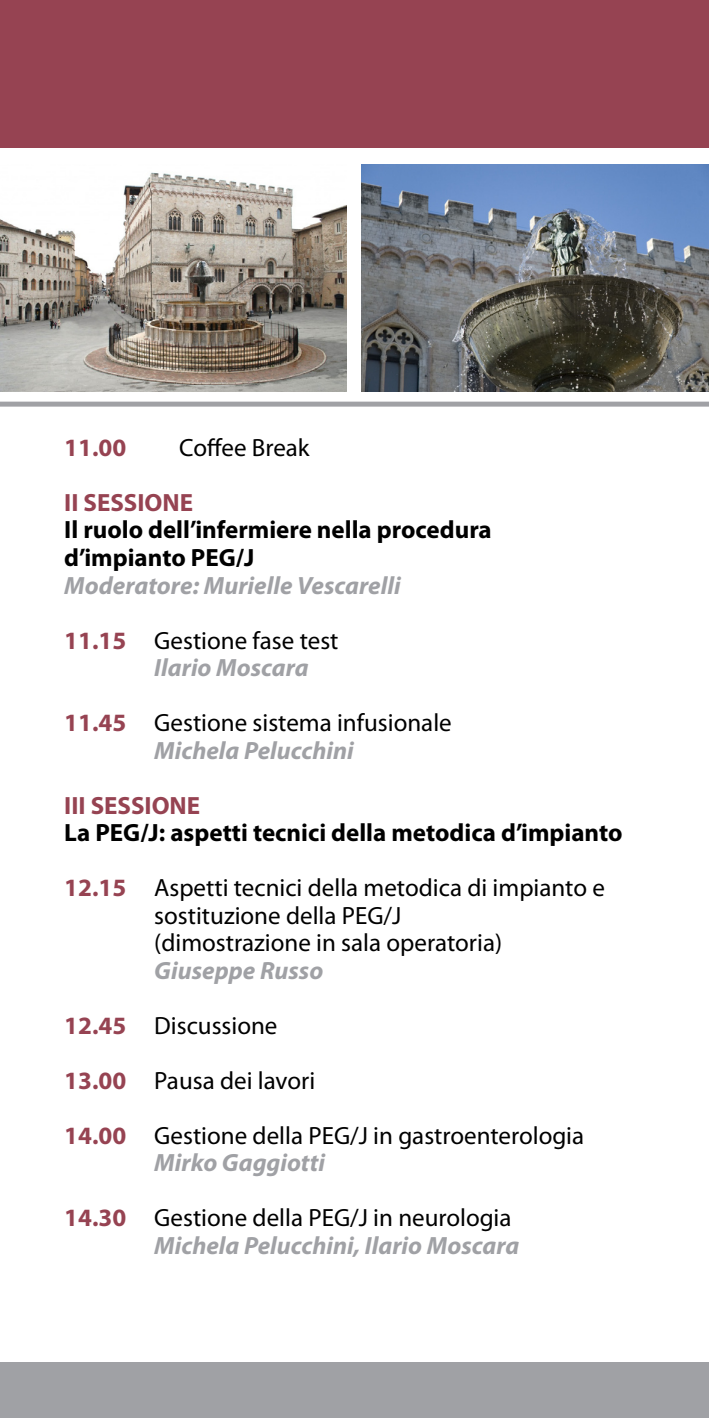
<style>
.page{position:relative;width:709px;height:1418px;background:#fff}
.page>*{position:absolute;margin:0;border:0;box-sizing:border-box;transform-origin:0 0}
.t1{font:25px/27.5px "Myriad Pro";color:#000}
.t2{font:italic 700 25px "Myriad Pro";color:#a0a1a5}
.t3{font:700 25px "Myriad Pro";color:#000}
.t4{font:700 25px "Myriad Pro";color:#964352}
.s1{font-weight:700;color:#964352}
</style>
<div class="page">
<div style="left:0;top:1362px;width:709px;height:55px;background:#a0a1a5"></div>
<div style="left:0;top:0;width:709px;height:147px;background:#964352"></div>
<img style="left:0;top:172px;width:347px;height:219px">
<img style="left:361px;top:164px;width:347px;height:227px">
<div style="left:0;top:401px;width:709px;height:5px;background:#a0a1a5"></div>
<p class="t4" style="left:64px;top:431px;width:63px">11.00</p>
<p class="t1" style="left:179px;top:433px;width:132px">Coffee Break</p>
<p class="t4" style="left:64px;top:486px;width:130px">II SESSIONE</p>
<p class="t3" style="left:64px;top:513px;width:429px">Il ruolo dell’infermiere nella procedura</p>
<p class="t3" style="left:64px;top:541px;width:192px">d’impianto PEG/J</p>
<p class="t2" style="left:64px;top:569px;width:338px">Moderatore: Murielle Vescarelli</p>
<p class="t1" style="left:64px;top:626px;width:276px"><span class="s1">11.15</span> Gestione fase test</p>
<p class="t2" style="left:154px;top:651px;width:156px">Ilario Moscara</p>
<p class="t1" style="left:64px;top:708px;width:389px"><span class="s1">11.45</span> Gestione sistema infusionale</p>
<p class="t2" style="left:154px;top:734px;width:201px">Michela Pelucchini</p>
<p class="t4" style="left:64px;top:788px;width:137px">III SESSIONE</p>
<p class="t3" style="left:64px;top:816px;width:560px">La PEG/J: aspetti tecnici della metodica d’impianto</p>
<p class="t1" style="left:154px;top:873px;width:452px;text-indent:-90px"><span class="s1">12.15</span> Aspetti tecnici della metodica di impianto e sostituzione della PEG/J</p>
<p class="t1" style="left:154px;top:928px;width:349px">(dimostrazione in sala operatoria)</p>
<p class="t2" style="left:154px;top:954px;width:170px">Giuseppe Russo</p>
<p class="t1" style="left:64px;top:1011px;width:215px"><span class="s1">12.45</span> Discussione</p>
<p class="t1" style="left:64px;top:1066px;width:252px"><span class="s1">13.00</span> Pausa dei lavori</p>
<p class="t1" style="left:64px;top:1121px;width:521px"><span class="s1">14.00</span> Gestione della PEG/J in gastroenterologia</p>
<p class="t2" style="left:154px;top:1146px;width:172px">Mirko Gaggiotti</p>
<p class="t1" style="left:64px;top:1203px;width:449px"><span class="s1">14.30</span> Gestione della PEG/J in neurologia</p>
<p class="t2" style="left:154px;top:1229px;width:366px">Michela Pelucchini, Ilario Moscara</p>
</div>
